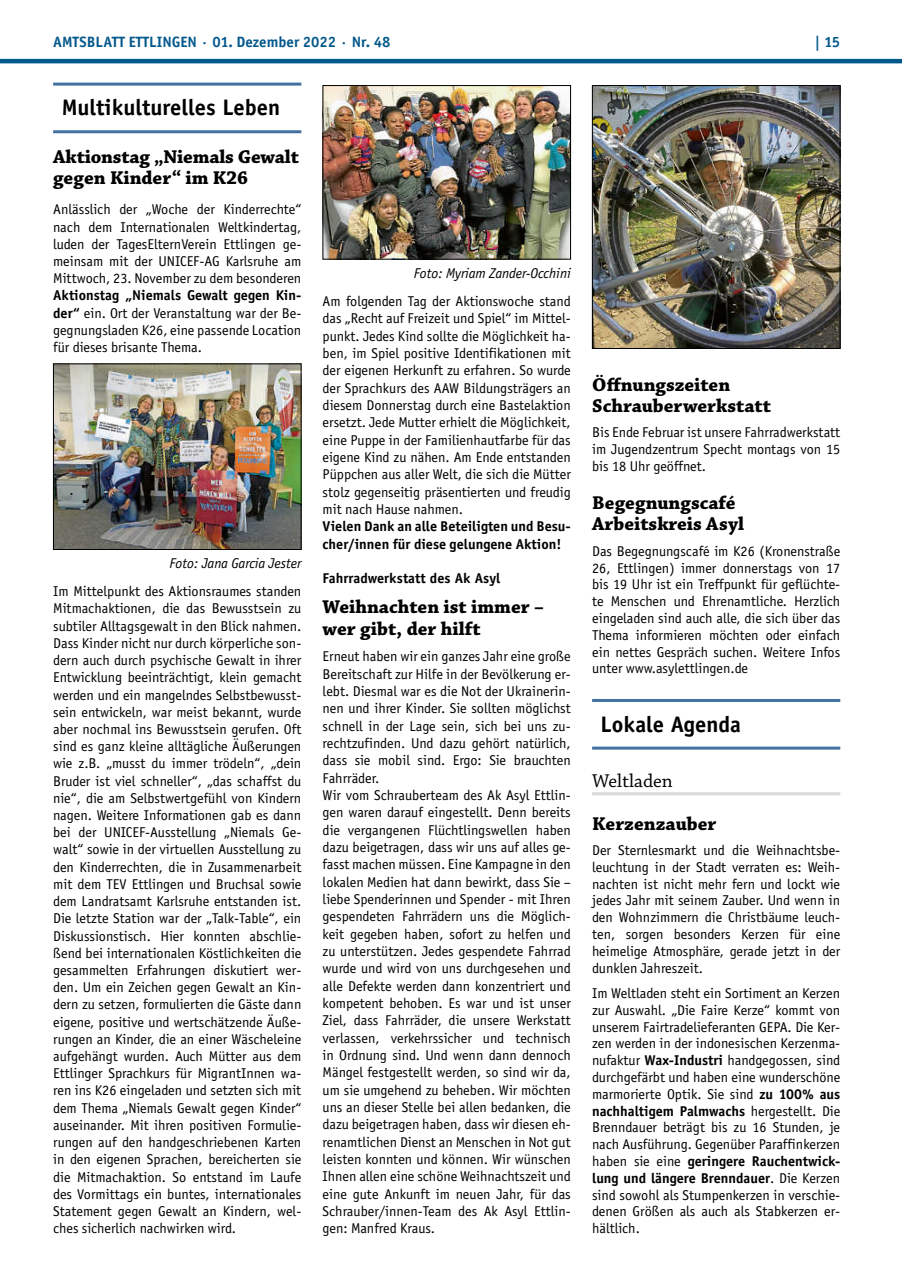
<style>
.page{position:relative;width:902px;height:1280px;background:#fff}
.page>*{position:absolute;margin:0;border:0;box-sizing:border-box;transform-origin:0 0}
.t1{font:700 22.5px "Officina Sans";color:#000}
.t2{font:700 19.5px/21.3px "Chaparral Pro";color:#000}
.t3{font:19.5px "Chaparral Pro";color:#000}
.t4{font:700 15px "Officina Sans";color:#04598c}
.t5{font:14.25px/17.4px "Officina Sans";color:#000;text-align:justify}
.t6{font:700 14.25px/17.4px "Officina Sans";color:#000}
.t7{font:italic 14.25px "Officina Sans";color:#000}
.s1{font-weight:700}
</style>
<div class="page">
<hr style="left:0;top:59px;width:901px;height:4px;background:#04598c">
<hr style="left:53px;top:83px;width:248px;height:3px;background:#4371a0">
<hr style="left:53px;top:130px;width:248px;height:3px;background:#4371a0">
<img style="left:55px;top:366px;width:244px;height:182px">
<div style="left:53px;top:364px;width:248px;height:186px;border:1px solid #000"></div>
<img style="left:324px;top:87px;width:244px;height:170px">
<div style="left:322px;top:85px;width:248px;height:174px;border:1px solid #000"></div>
<hr style="left:592px;top:699px;width:248px;height:3px;background:#4371a0">
<hr style="left:592px;top:747px;width:248px;height:3px;background:#4371a0">
<hr style="left:592px;top:792px;width:248px;height:3px;background:#dadad9">
<img style="left:594px;top:87px;width:244px;height:260px">
<div style="left:592px;top:85px;width:248px;height:264px;border:1px solid #000"></div>
<p class="t4" style="left:53px;top:32px;width:339px">AMTSBLATT ETTLINGEN · 01. Dezember 2022 · Nr. 48</p>
<p class="t4" style="left:814px;top:32px;width:27px">| 15</p>
<h1 class="t1" style="left:62px;top:94px;width:220px">Multikulturelles Leben</h1>
<h2 class="t2" style="left:53px;top:146px;width:247px;line-height:21.8px">Aktionstag „Niemals Gewalt gegen Kinder“ im K26</h2>
<p class="t5" style="left:53px;top:201px;width:250px">Anlässlich der „Woche der Kinderrechte“ nach dem Internationalen Weltkindertag, luden der TagesElternVerein Ettlingen ge&shy;meinsam mit der UNICEF-AG Karlsruhe am Mittwoch, 23. November zu dem besonderen</p>
<p class="t5" style="left:53px;top:287px;width:250px"><span class="s1">Aktionstag „Niemals Gewalt gegen Kin&shy;der“</span> ein. Ort der Veranstaltung war der Be&shy;gegnungsladen K26, eine passende Location für dieses brisante Thema.</p>
<p class="t7" style="left:169px;top:555px;width:133px">Foto: Jana Garcia Jester</p>
<p class="t5" style="left:53px;top:583px;width:250px">Im Mittelpunkt des Aktionsraumes standen Mitmachaktionen, die das Bewusstsein zu subtiler Alltagsgewalt in den Blick nahmen.<br>Dass Kinder nicht nur durch körperliche son&shy;dern auch durch psychische Gewalt in ihrer Entwicklung beeinträchtigt, klein gemacht werden und ein mangelndes Selbstbewusst&shy;sein entwickeln, war meist bekannt, wurde aber nochmal ins Bewusstsein gerufen. Oft sind es ganz kleine alltägliche Äußerungen wie z.B. „musst du immer trödeln“, „dein Bruder ist viel schneller“, „das schaffst du nie“, die am Selbstwertgefühl von Kindern nagen. Weitere Informationen gab es dann bei der UNICEF-Ausstellung „Niemals Ge&shy;walt“ sowie in der virtuellen Ausstellung zu den Kinderrechten, die in Zusammenarbeit mit dem TEV Ettlingen und Bruchsal sowie dem Landratsamt Karlsruhe entstanden ist.<br>Die letzte Station war der „Talk-Table“, ein Diskussionstisch. Hier konnten abschlie&shy;ßend bei internationalen Köstlichkeiten die gesammelten Erfahrungen diskutiert wer&shy;den. Um ein Zeichen gegen Gewalt an Kin&shy;dern zu setzen, formulierten die Gäste dann eigene, positive und wertschätzende Äuße&shy;rungen an Kinder, die an einer Wäscheleine aufgehängt wurden. Auch Mütter aus dem Ettlinger Sprachkurs für MigrantInnen wa&shy;ren ins K26 eingeladen und setzten sich mit dem Thema „Niemals Gewalt gegen Kinder“ auseinander. Mit ihren positiven Formulie&shy;rungen auf den handgeschriebenen Karten in den eigenen Sprachen, bereicherten sie die Mitmachaktion. So entstand im Laufe des Vormittags ein buntes, internationales Statement gegen Gewalt an Kindern, wel&shy;ches sicherlich nachwirken wird.</p>
<p class="t7" style="left:414px;top:265px;width:158px">Foto: Myriam Zander-Occhini</p>
<p class="t5" style="left:322px;top:293px;width:250px">Am folgenden Tag der Aktionswoche stand das „Recht auf Freizeit und Spiel“ im Mittel&shy;punkt. Jedes Kind sollte die Möglichkeit ha&shy;ben, im Spiel positive Identifikationen mit der eigenen Herkunft zu erfahren. So wurde der Sprachkurs des AAW Bildungsträgers an diesem Donnerstag durch eine Bastelaktion ersetzt. Jede Mutter erhielt die Möglichkeit, eine Puppe in der Familienhautfarbe für das eigene Kind zu nähen. Am Ende entstanden Püppchen aus aller Welt, die sich die Mütter stolz gegenseitig präsentierten und freudig mit nach Hause nahmen.</p>
<p class="t6" style="left:322px;top:518px;width:250px">Vielen Dank an alle Beteiligten und Besu&shy;cher/innen für diese gelungene Aktion!</p>
<p class="t6" style="left:322px;top:569px;width:179px">Fahrradwerkstatt des Ak Asyl</p>
<h2 class="t2" style="left:322px;top:597px;width:223px;line-height:21.9px">Weihnachten ist immer – wer gibt, der hilft</h2>
<p class="t5" style="left:322px;top:648px;width:250px;text-align:left">Erneut haben wir ein ganzes Jahr eine große Bereitschaft zur Hilfe in der Bevölkerung er&shy;lebt. Diesmal war es die Not der Ukrainerin&shy;nen und ihrer Kinder. Sie sollten möglichst schnell in der Lage sein, sich bei uns zu&shy;rechtzufinden. Und dazu gehört natürlich, dass sie mobil sind. Ergo: Sie brauchten Fahrräder.<br>Wir vom Schrauberteam des Ak Asyl Ettlin&shy;gen waren darauf eingestellt. Denn bereits die vergangenen Flüchtlingswellen haben dazu beigetragen, dass wir uns auf alles ge&shy;fasst machen müssen. Eine Kampagne in den lokalen Medien hat dann bewirkt, dass Sie – liebe Spenderinnen und Spender - mit Ihren gespendeten Fahrrädern uns die Möglich&shy;keit gegeben haben, sofort zu helfen und zu unterstützen. Jedes gespendete Fahrrad wurde und wird von uns durchgesehen und alle Defekte werden dann konzentriert und kompetent behoben. Es war und ist unser Ziel, dass Fahrräder, die unsere Werkstatt verlassen, verkehrssicher und technisch in Ordnung sind. Und wenn dann dennoch Mängel festgestellt werden, so sind wir da, um sie umgehend zu beheben. Wir möchten uns an dieser Stelle bei allen bedanken, die dazu beigetragen haben, dass wir diesen eh&shy;renamtlichen Dienst an Menschen in Not gut leisten konnten und können. Wir wünschen Ihnen allen eine schöne Weihnachtszeit und eine gute Ankunft im neuen Jahr, für das Schrauber/innen-Team des Ak Asyl Ettlin&shy;gen: Manfred Kraus.</p>
<h2 class="t2" style="left:592px;top:374px;width:180px">Öffnungszeiten<br>Schrauberwerkstatt</h2>
<p class="t5" style="left:592px;top:424px;width:250px;line-height:16.8px">Bis Ende Februar ist unsere Fahrradwerkstatt im Jugendzentrum Specht montags von 15 bis 18 Uhr geöffnet.</p>
<h2 class="t2" style="left:592px;top:493px;width:153px">Begegnungscafé<br>Arbeitskreis Asyl</h2>
<p class="t5" style="left:592px;top:542px;width:250px;line-height:16.8px">Das Begegnungscafé im K26 (Kronenstraße 26, Ettlingen) immer donnerstags von 17 bis 19 Uhr ist ein Treffpunkt für geflüchte&shy;te Menschen und Ehrenamtliche. Herzlich eingeladen sind auch alle, die sich über das Thema informieren möchten oder einfach ein nettes Gespräch suchen. Weitere Infos unter www.asylettlingen.de</p>
<h1 class="t1" style="left:600px;top:710px;width:142px">Lokale Agenda</h1>
<h2 class="t3" style="left:592px;top:770px;width:82px">Weltladen</h2>
<h2 class="t2" style="left:592px;top:813px;width:126px">Kerzenzauber</h2>
<p class="t5" style="left:592px;top:842px;width:250px;line-height:16.8px">Der Sternlesmarkt und die Weihnachtsbe&shy;leuchtung in der Stadt verraten es: Weih&shy;nachten ist nicht mehr fern und lockt wie jedes Jahr mit seinem Zauber. Und wenn in den Wohnzimmern die Christbäume leuch&shy;ten, sorgen besonders Kerzen für eine heimelige Atmosphäre, gerade jetzt in der dunklen Jahreszeit.</p>
<p class="t5" style="left:592px;top:985px;width:250px;line-height:16.8px">Im Weltladen steht ein Sortiment an Kerzen zur Auswahl. „Die Faire Kerze“ kommt von unserem Fairtradelieferanten GEPA. Die Ker&shy;zen werden in der indonesischen Kerzenma&shy;nufaktur <span class="s1">Wax-Industri</span> handgegossen, sind durchgefärbt und haben eine wunderschöne marmorierte Optik. Sie sind <span class="s1">zu 100% aus nachhaltigem Palmwachs</span> hergestellt. Die Brenndauer beträgt bis zu 16 Stunden, je nach Ausführung. Gegenüber Paraffinkerzen haben sie eine <span class="s1">geringere Rauchentwick&shy;lung und längere Brenndauer</span>. Die Kerzen sind sowohl als Stumpenkerzen in verschie&shy;denen Größen als auch als Stabkerzen er&shy;hältlich.</p>
</div>
